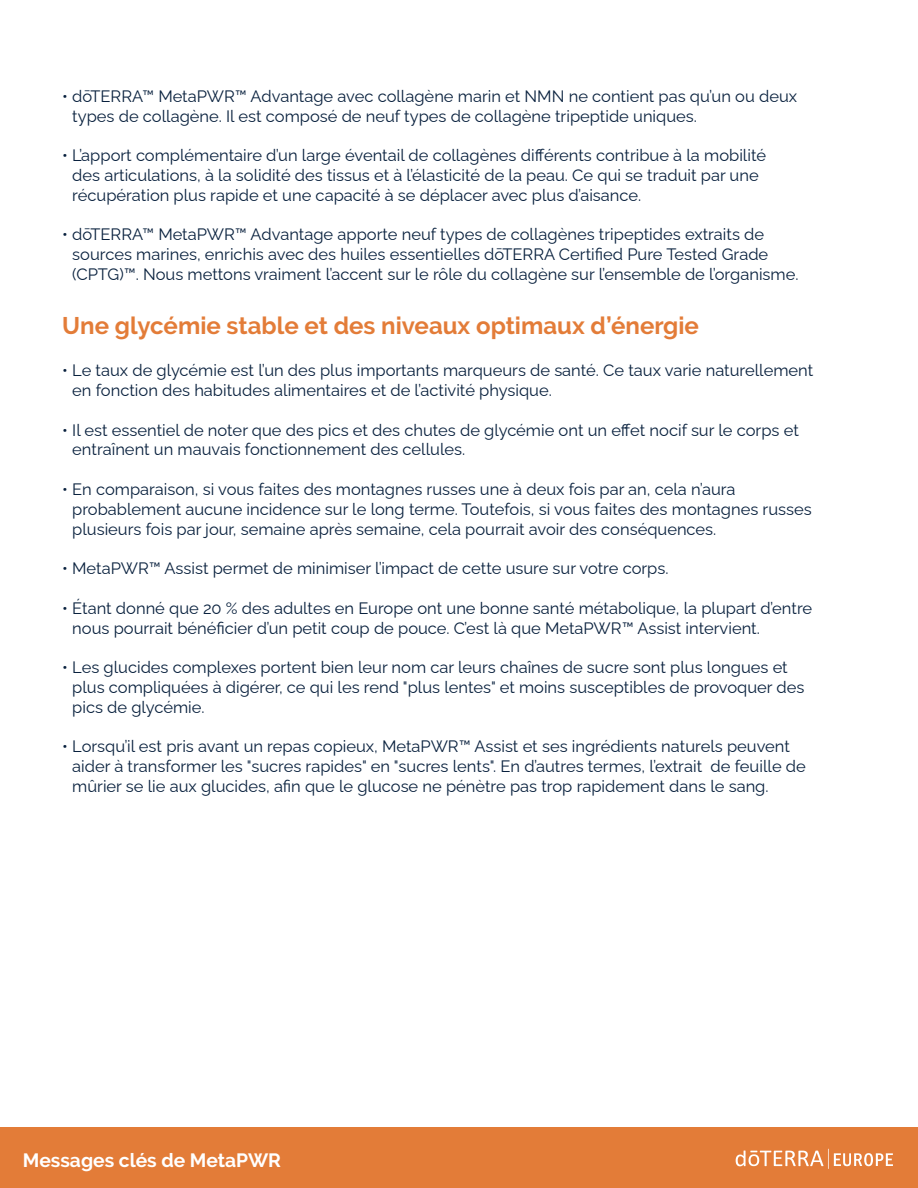
<style>
.page{position:relative;width:918px;height:1188px;background:#fff}
.page>*{position:absolute;margin:0;border:0;box-sizing:border-box;transform-origin:0 0}
.t1{font:700 24px "Raleway";color:#e37c38}
.t2{font:700 19.2px "Raleway";color:#fff}
.t3{font:16.5px/19.8px "Raleway";color:#09213e}
</style>
<div class="page">
<div style="left:0;top:1127px;width:918px;height:61px;background:#e37c38"></div>
<svg style="left:736px;top:1149px;width:157px;height:20px"></svg>
<p class="t3" style="left:72px;top:84px;width:726px;text-indent:-10px">• dōTERRA™ MetaPWR™ Advantage avec collagène marin et NMN ne contient pas qu’un ou deux types de collagène. Il est composé de neuf types de collagène tripeptide uniques.</p>
<p class="t3" style="left:72px;top:144px;width:695px;text-indent:-10px">• L’apport complémentaire d’un large éventail de collagènes différents contribue à la mobilité des articulations, à la solidité des tissus et à l’élasticité de la peau. Ce qui se traduit par une récupération plus rapide et une capacité à se déplacer avec plus d’aisance.</p>
<p class="t3" style="left:72px;top:223px;width:728px;text-indent:-10px">• dōTERRA™ MetaPWR™ Advantage apporte neuf types de collagènes tripeptides extraits de sources marines, enrichis avec des huiles essentielles dōTERRA Certified Pure Tested Grade (CPTG)™. Nous mettons vraiment l’accent sur le rôle du collagène sur l’ensemble de l’organisme.</p>
<h1 class="t1" style="left:62px;top:311px;width:638px">Une glycémie stable et des niveaux optimaux d’énergie</h1>
<p class="t3" style="left:72px;top:359px;width:743px;text-indent:-10px">• Le taux de glycémie est l’un des plus importants marqueurs de santé. Ce taux varie naturellement en fonction des habitudes alimentaires et de l’activité physique.</p>
<p class="t3" style="left:72px;top:418px;width:728px;text-indent:-10px">• Il est essentiel de noter que des pics et des chutes de glycémie ont un effet nocif sur le corps et entraînent un mauvais fonctionnement des cellules.</p>
<p class="t3" style="left:72px;top:477px;width:741px;text-indent:-10px">• En comparaison, si vous faites des montagnes russes une à deux fois par an, cela n’aura probablement aucune incidence sur le long terme. Toutefois, si vous faites des montagnes russes plusieurs fois par jour, semaine après semaine, cela pourrait avoir des conséquences.</p>
<p class="t3" style="left:62px;top:557px;width:608px">• MetaPWR™ Assist permet de minimiser l’impact de cette usure sur votre corps.</p>
<p class="t3" style="left:72px;top:596px;width:741px;text-indent:-10px">• Étant donné que 20 % des adultes en Europe ont une bonne santé métabolique, la plupart d’entre nous pourrait bénéficier d’un petit coup de pouce. C’est là que MetaPWR™ Assist intervient.</p>
<p class="t3" style="left:72px;top:656px;width:734px;text-indent:-10px">• Les glucides complexes portent bien leur nom car leurs chaînes de sucre sont plus longues et plus compliquées à digérer, ce qui les rend "plus lentes" et moins susceptibles de provoquer des pics de glycémie.</p>
<p class="t3" style="left:72px;top:735px;width:735px;text-indent:-10px">• Lorsqu’il est pris avant un repas copieux, MetaPWR™ Assist et ses ingrédients naturels peuvent aider à transformer les "sucres rapides" en "sucres lents". En d’autres termes, l’extrait de feuille de mûrier se lie aux glucides, afin que le glucose ne pénètre pas trop rapidement dans le sang.</p>
<p class="t2" style="left:23px;top:1149px;width:260px">Messages clés de MetaPWR</p>
</div>
